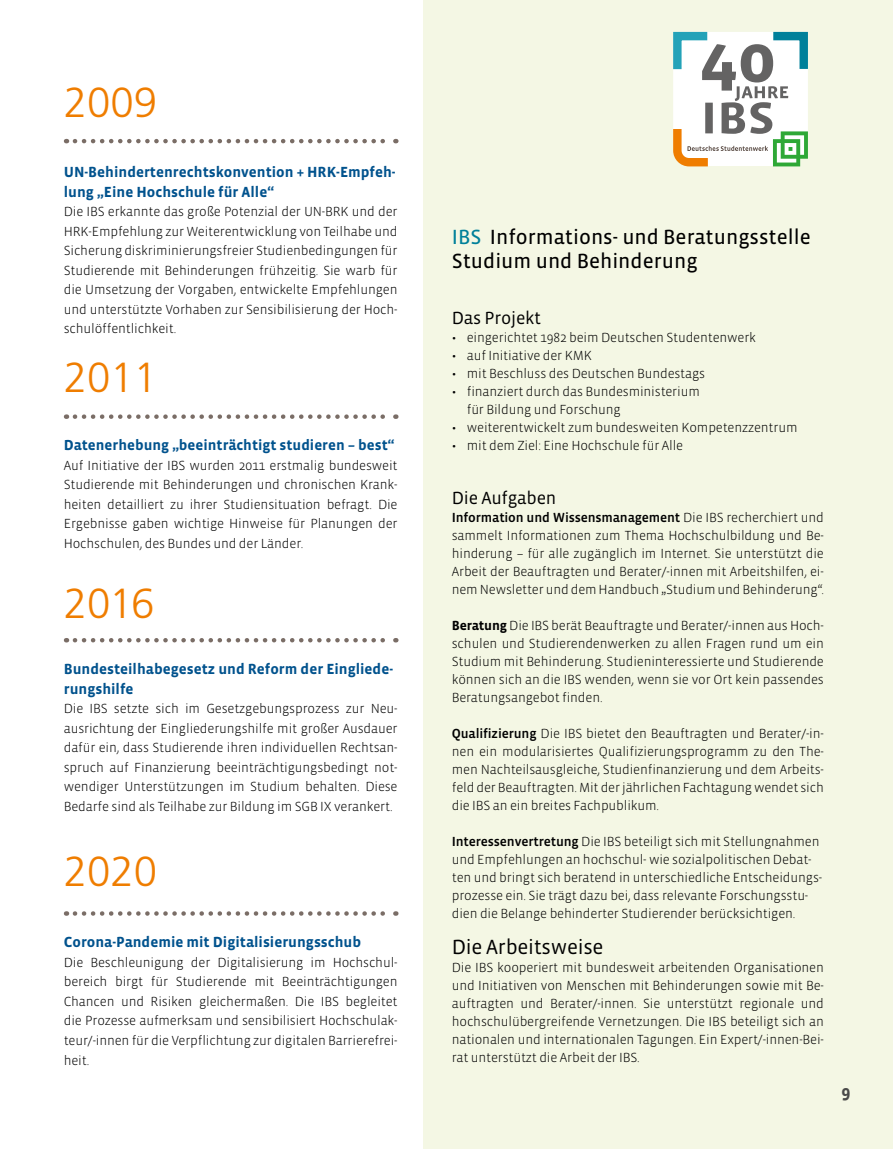
<style>
.page{position:relative;width:893px;height:1149px;background:#fff}
.page>*{position:absolute;margin:0;border:0;box-sizing:border-box;transform-origin:0 0}
.t1{font:300 42px "Frutiger";color:#ef7d00}
.t2{font:21px/24px "Vista Sans OTCE";color:#000}
.t3{font:21px "Vista Sans OTCE";letter-spacing:-.01em;color:#000}
.t4{font:18px "Vista Sans OTCE";letter-spacing:-.01em;color:#000}
.t5{font:700 18px "Vista Sans OTCE";color:#4a4a49}
.t6{font:700 15px/19.5px "Vista Sans OTCE";color:#00528d}
.t7{font:700 14.85px "Vista Sans OTCE";color:#00528d}
.t8{font:300 13.5px/18px "Vista Sans OTCE";letter-spacing:-.01em;color:#000;text-align:justify}
.s1{color:#00809a}
.s2{font-weight:500}
.s3{font-weight:700}
</style>
<div class="page">
<div style="left:423px;top:0;width:470px;height:1148px;background:#f4f7e4"></div>
<svg style="left:673px;top:31px;width:135px;height:136px;background:#ccd5ce"></svg>
<svg style="left:75px;top:139px;width:321px;height:4px"></svg>
<svg style="left:75px;top:638px;width:321px;height:4px"></svg>
<svg style="left:75px;top:911px;width:321px;height:4px"></svg>
<svg style="left:75px;top:414px;width:321px;height:5px"></svg>
<h1 class="t1" style="left:64px;top:78px;width:95px">2009</h1>
<p class="t6" style="left:64px;top:162px;width:333px">UN-Behindertenrechtskonvention + HRK-Empfeh&shy;lung „Eine Hochschule für Alle“</p>
<p class="t8" style="left:64px;top:202px;width:335px;line-height:19.5px">Die IBS erkannte das große Potenzial der UN-BRK und der HRK-Empfehlung zur Weiterentwicklung von Teilhabe und Sicherung diskriminierungsfreier Studienbedingungen für Studierende mit Behinderungen frühzeitig. Sie warb für die Umsetzung der Vorgaben, entwickelte Empfehlungen und unterstützte Vorhaben zur Sensibilisierung der Hoch&shy;schulöffentlichkeit.</p>
<h1 class="t1" style="left:64px;top:354px;width:95px">2011</h1>
<p class="t7" style="left:64px;top:437px;width:332px">Datenerhebung „beeinträchtigt studieren – best“</p>
<p class="t8" style="left:64px;top:455px;width:335px;line-height:19.5px">Auf Initiative der IBS wurden 2011 erstmalig bundesweit Studierende mit Behinderungen und chronischen Krank&shy;heiten detailliert zu ihrer Studiensituation befragt. Die Ergebnisse gaben wichtige Hinweise für Planungen der Hochschulen, des Bundes und der Länder.</p>
<h1 class="t1" style="left:64px;top:580px;width:92px">2016</h1>
<p class="t6" style="left:64px;top:659px;width:331px">Bundesteilhabegesetz und Reform der Einglie de&shy;rungshilfe</p>
<p class="t8" style="left:64px;top:698px;width:335px;line-height:19.5px">Die IBS setzte sich im Gesetzgebungsprozess zur Neu&shy;ausrichtung der Eingliederungshilfe mit großer Ausdauer dafür ein, dass Studierende ihren individuellen Rechtsan&shy;spruch auf Finanzierung beeinträchtigungsbedingt not&shy;wendiger Unterstützungen im Studium behalten. Diese Bedarfe sind als Teilhabe zur Bildung im SGB IX verankert.</p>
<h1 class="t1" style="left:64px;top:847px;width:95px">2020</h1>
<p class="t6" style="left:64px;top:932px;width:299px">Corona-Pandemie mit Digitalisierungsschub</p>
<p class="t8" style="left:64px;top:952px;width:335px;line-height:19.5px">Die Beschleunigung der Digitalisierung im Hochschul&shy;bereich birgt für Studierende mit Beeinträchtigungen Chancen und Risiken gleichermaßen. Die IBS begleitet die Prozesse aufmerksam und sensibilisiert Hochschulak&shy;teur/-innen für die Verpflichtung zur digitalen Barrierefrei&shy;heit.</p>
<h2 class="t2" style="left:452px;top:225px;width:360px"><span class="s1">IBS</span> Informations- und Beratungsstelle<br>Studium und Behinderung</h2>
<h3 class="t4" style="left:452px;top:307px;width:91px">Das Projekt</h3>
<p class="t8" style="left:452px;top:328px;width:306px">• eingerichtet 1982 beim Deutschen Studentenwerk</p>
<p class="t8" style="left:452px;top:346px;width:142px">• auf Initiative der KMK</p>
<p class="t8" style="left:452px;top:364px;width:255px">• mit Beschluss des Deutschen Bundestags</p>
<p class="t8" style="left:467px;top:382px;width:235px;text-indent:-15px">• finanziert durch das Bundesministerium für Bildung und Forschung</p>
<p class="t8" style="left:452px;top:418px;width:347px">• weiterentwickelt zum bundesweiten Kompetenzzentrum</p>
<p class="t8" style="left:452px;top:436px;width:233px">• mit dem Ziel: Eine Hochschule für Alle</p>
<h3 class="t4" style="left:452px;top:487px;width:106px">Die Aufgaben</h3>
<p class="t8" style="left:452px;top:508px;width:374px"><span class="s2">Information und Wissensmanagement</span> Die IBS recherchiert und sammelt Informationen zum Thema Hochschulbildung und Be&shy;hinderung – für alle zugänglich im Internet. Sie unterstützt die Arbeit der Beauftragten und Berater/-innen mit Arbeitshilfen, ei&shy;nem Newsletter und dem Handbuch „Studium und Behinderung“.</p>
<p class="t8" style="left:452px;top:616px;width:374px"><span class="s3">Beratung</span> Die IBS berät Beauftragte und Berater/-innen aus Hoch&shy;schulen und Studierendenwerken zu allen Fragen rund um ein Studium mit Behinderung. Studieninteressierte und Studierende können sich an die IBS wenden, wenn sie vor Ort kein passendes Beratungsangebot finden.</p>
<p class="t8" style="left:452px;top:724px;width:374px"><span class="s2">Qualifizierung</span> Die IBS bietet den Beauftragten und Berater/-in&shy;nen ein modularisiertes Qualifizierungsprogramm zu den The&shy;men Nachteilsausgleiche, Studienfinanzierung und dem Arbeits&shy;feld der Beauftragten. Mit der jährlichen Fachtagung wendet sich</p>
<p class="t8" style="left:452px;top:796px;width:209px">die IBS an ein breites Fachpublikum.</p>
<p class="t8" style="left:452px;top:832px;width:369px"><span class="s2">Interessenvertretung</span> Die IBS beteiligt sich mit Stellungnahmen</p>
<p class="t8" style="left:452px;top:850px;width:372px;text-align:left">und Empfehlungen an hochschul- wie sozialpolitischen Debat&shy;ten und bringt sich beratend in unterschiedliche Entscheidungs&shy;prozesse ein. Sie trägt dazu bei, dass relevante Forschungsstu&shy;dien die Belange behinderter Studierender berücksichtigen.</p>
<h2 class="t3" style="left:452px;top:934px;width:153px">Die Arbeitsweise</h2>
<p class="t8" style="left:452px;top:958px;width:374px">Die IBS kooperiert mit bundesweit arbeitenden Organisationen und Initiativen von Menschen mit Behinderungen sowie mit Be&shy;auftragten und Berater/-innen. Sie unterstützt regionale und hochschulübergreifende Vernetzungen. Die IBS beteiligt sich an nationalen und internationalen Tagungen. Ein Expert/-innen-Bei&shy;rat unterstützt die Arbeit der IBS.</p>
<h3 class="t5" style="left:841px;top:1081px;width:10px">9</h3>
</div>
